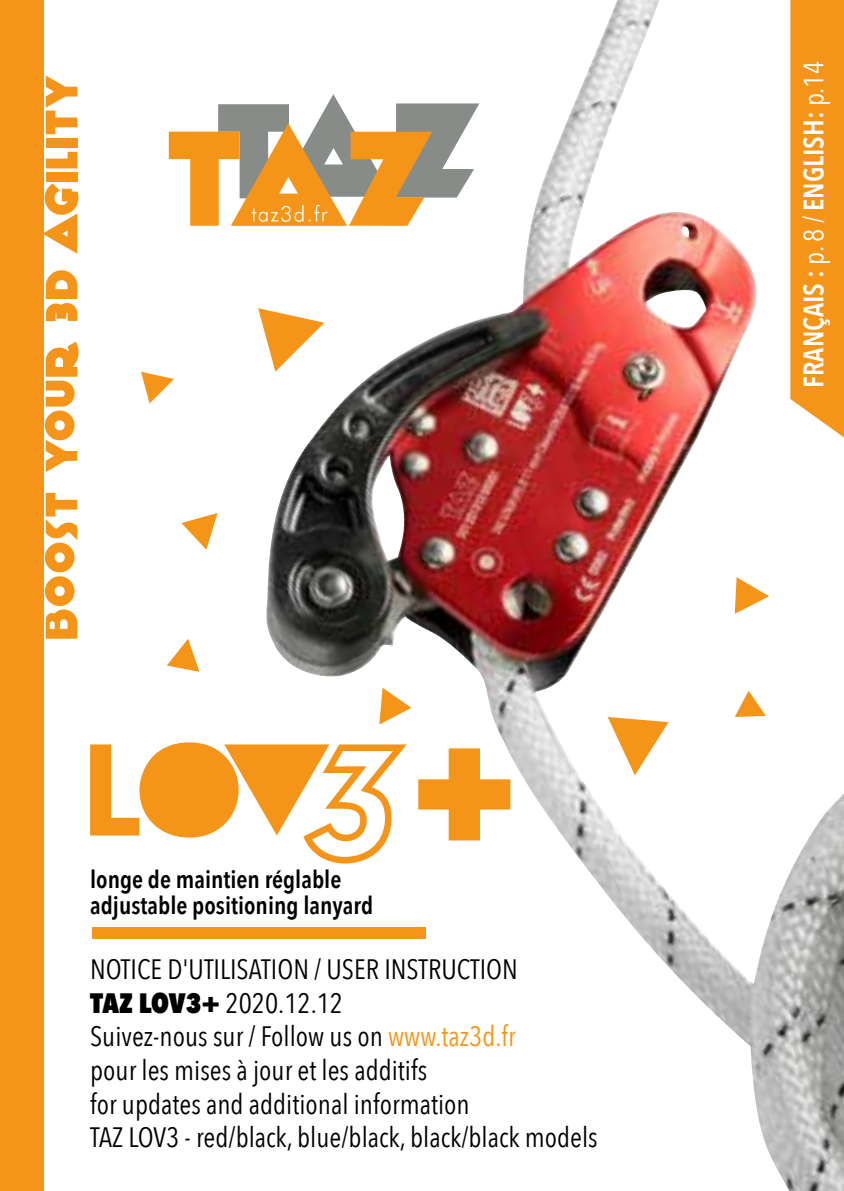
<style>
.page{position:relative;width:844px;height:1191px;background:#fff}
.page>*{position:absolute;margin:0;border:0;box-sizing:border-box;transform-origin:0 0}
.t1{font:28px/33.6px "Avenir Next Condensed";color:#000}
.t2{font:600 28px "Avenir Next Condensed";color:#fff}
.t3{font:600 24.5px/26.2px "Avenir Next Condensed";color:#000}
.s1{font-weight:800}
.s2{color:#f4951a}
.s3{font-weight:400}
</style>
<div class="page">
<img style="left:265px;top:0;width:578px;height:1191px">
<svg style="left:169px;top:94px;width:310px;height:132px"></svg>
<div style="left:0;top:0;width:44px;height:1191px;background:#f4951a"></div>
<div style="left:790px;top:0;width:53px;height:437px;background:#f4951a"></div>
<svg style="left:45px;top:493px;width:32px;height:145px"></svg>
<svg style="left:45px;top:342px;width:34px;height:130px"></svg>
<svg style="left:46px;top:270px;width:31px;height:51px"></svg>
<svg style="left:44px;top:183px;width:34px;height:71px"></svg>
<div style="left:46px;top:172px;width:31px;height:10px;background:#f4951a"></div>
<svg style="left:46px;top:152px;width:31px;height:16px"></svg>
<div style="left:46px;top:138px;width:31px;height:10px;background:#f4951a"></div>
<svg style="left:46px;top:75px;width:31px;height:59px"></svg>
<div style="left:93px;top:927px;width:333px;height:11px;background:#f4951a"></div>
<svg style="left:90px;top:742px;width:316px;height:121px"></svg>
<svg style="left:418px;top:748px;width:92px;height:92px"></svg>
<svg style="left:258px;top:308px;width:66px;height:64px"></svg>
<svg style="left:141px;top:372px;width:33px;height:31px"></svg>
<svg style="left:167px;top:639px;width:32px;height:33px"></svg>
<svg style="left:181px;top:513px;width:36px;height:36px"></svg>
<svg style="left:607px;top:717px;width:61px;height:58px"></svg>
<svg style="left:379px;top:687px;width:32px;height:37px"></svg>
<svg style="left:734px;top:577px;width:35px;height:37px"></svg>
<svg style="left:734px;top:691px;width:31px;height:26px"></svg>
<p class="t3" style="left:90px;top:865px;width:284px">longe de maintien réglable adjustable positioning lanyard</p>
<p class="t1" style="left:90px;top:951px;width:509px">NOTICE D'UTILISATION / USER INSTRUCTION<br><span class="s1">TAZ LOV3+</span> 2020.12.12<br>Suivez-nous sur / Follow us on <span class="s2">www.taz3d.fr<br></span>pour les mises à jour et les additifs<br>for updates and additional information<br>TAZ LOV3 - red/black, blue/black, black/black models</p>
<p class="t2" style="left:789px;top:387px;width:328px;rotate:-90deg">FRANÇAIS : <span class="s3">p. 8 /</span> ENGLISH: <span class="s3">p.14</span></p>
</div>
